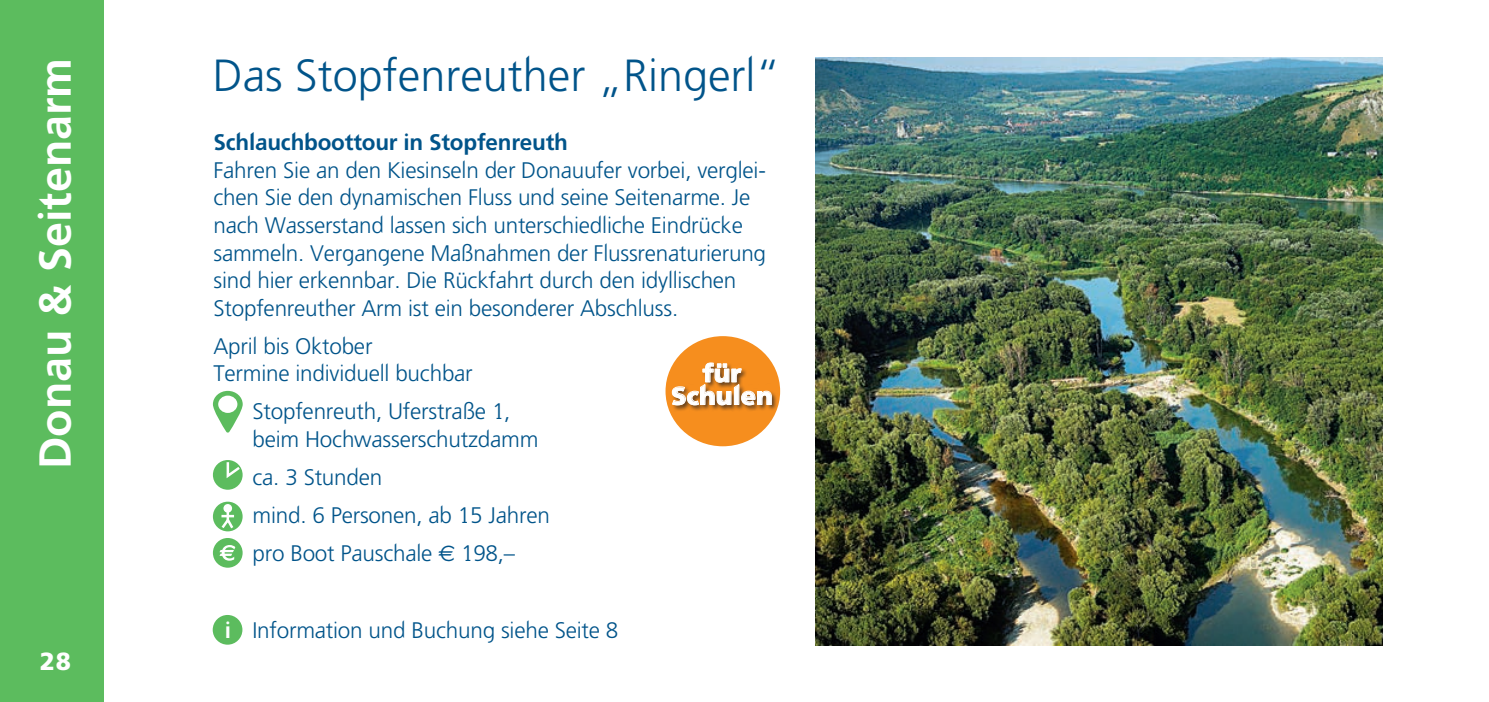
<style>
.page{position:relative;width:1489px;height:702px;background:#fff}
.page>*{position:absolute;margin:0;border:0;box-sizing:border-box;transform-origin:0 0}
.t1{font:300 45px "Freeway";color:#01548a}
.t2{font:44.75px "Freeway Demi";color:#fff}
.t3{font:900 25px/22.5px "Freeway";color:#fff;text-align:center}
.t4{font:900 24.75px "Freeway";color:#fff}
.t5{font:300 22.5px/27.5px "Freeway";letter-spacing:-.01em;color:#01548a}
.t6{font:22.5px "Freeway Demi";letter-spacing:-.01em;color:#01548a}
.s1{font-family:"Euro Sans";font-weight:400}
.s2{font-family:"Freeway Demi";font-weight:400;color:#fff}
</style>
<div class="page">
<div style="left:0;top:0;width:104px;height:702px;background:#5cbc5e"></div>
<div style="left:213px;top:460px;width:29px;height:29px;background:#5cbc5e;border-radius:50%"></div>
<svg style="left:225px;top:460px;width:17px;height:20px"></svg>
<div style="left:213px;top:538px;width:29px;height:29px;background:#5cbc5e;border-radius:50%"></div>
<svg style="left:219px;top:545px;width:16px;height:15px"></svg>
<div style="left:213px;top:501px;width:29px;height:30px;background:#5cbc5e;border-radius:50%"></div>
<div style="left:223px;top:504px;width:9px;height:8px;border:2px solid #fff;border-radius:50%"></div>
<hr style="left:226px;top:506px;width:3px;height:14px;background:#fff">
<svg style="left:219px;top:515px;width:17px;height:16px"></svg>
<svg style="left:213px;top:391px;width:30px;height:42px"></svg>
<div style="left:213px;top:615px;width:29px;height:29px;background:#5cbc5e;border-radius:50%"></div>
<div style="left:665px;top:336px;width:115px;height:110px;background:#f68e1e;border-radius:50%"></div>
<div style="left:671px;top:362px;width:106px;height:49px;background:#231f20;opacity:.75"></div>
<svg style="left:671px;top:361px;width:101px;height:45px"></svg>
<img style="left:815px;top:58px;width:567px;height:587px">
<h2 class="t2" style="left:31px;top:469px;width:412px;rotate:-90deg">Donau &amp; Seitenarm</h2>
<p class="t4" style="left:40px;top:646px;width:33px">28</p>
<h1 class="t1" style="left:213px;top:50px;width:569px">Das Stopfenreuther „Ringerl“</h1>
<p class="t6" style="left:213px;top:130px;width:356px">Schlauchboottour in Stopfenreuth</p>
<p class="t5" style="left:213px;top:156px;width:554px">Fahren Sie an den Kiesinseln der Donauufer vorbei, verglei&shy;chen Sie den dynamischen Fluss und seine Seitenarme. Je nach Wasserstand lassen sich unterschiedliche Eindrücke sammeln. Vergangene Maßnahmen der Flussrenaturierung sind hier erkennbar. Die Rückfahrt durch den idyllischen Stopfenreuther Arm ist ein besonderer Abschluss.</p>
<p class="t5" style="left:213px;top:332px;width:261px">April bis Oktober<br>Termine individuell buchbar</p>
<p class="t5" style="left:252px;top:398px;width:287px">Stopfenreuth, Uferstraße 1, beim Hochwasserschutzdamm</p>
<p class="t5" style="left:252px;top:458px;width:299px;line-height:38.2px">ca. 3 Stunden<br>mind. 6 Personen, ab 15 Jahren pro Boot Pauschale <span class="s1">e</span> 198,–</p>
<p class="t3" style="left:671px;top:361px;width:103px">für<br>Schulen</p>
<p class="t5" style="left:225px;top:616px;width:395px"><span class="s2">i</span> Information und Buchung siehe Seite 8</p>
</div>
